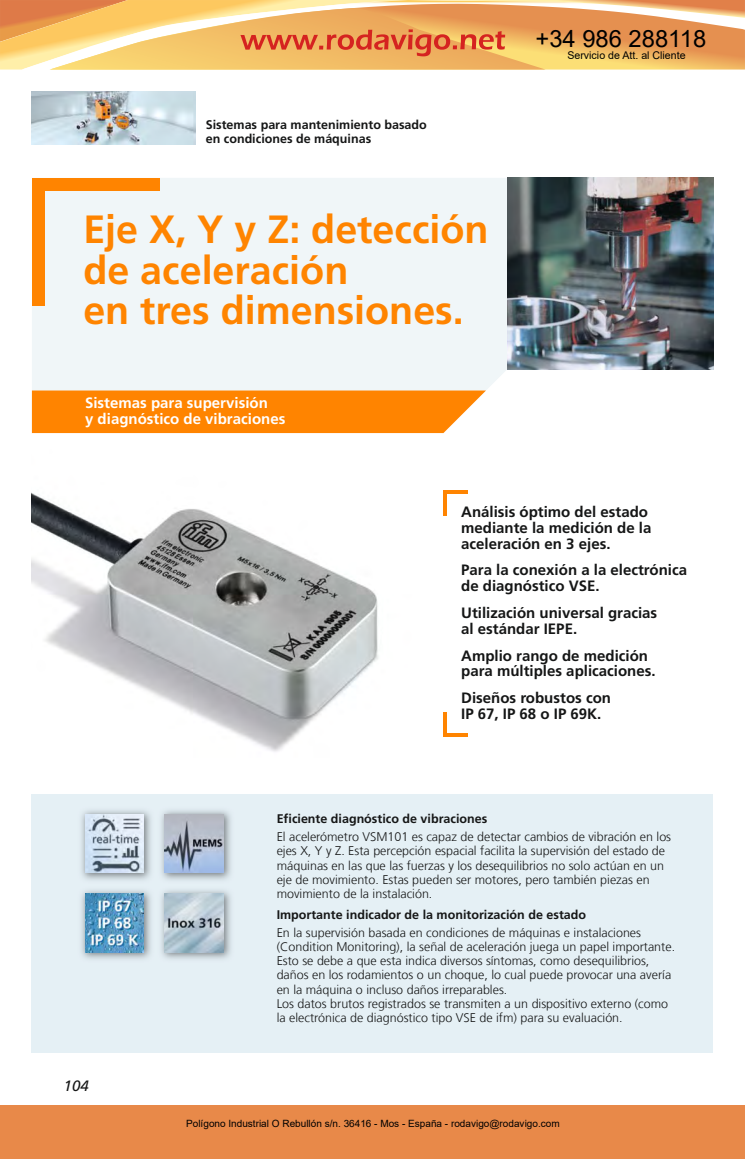
<style>
.page{position:relative;width:745px;height:1159px;background:#fff}
.page>*{position:absolute;margin:0;border:0;box-sizing:border-box;transform-origin:0 0}
.t1{font:700 39.38px/40.8px "Frutiger LT Com";color:#ff8400}
.t2{font:23.75px "Arial";color:#000}
.t3{font:700 15px/16px "Frutiger LT Com";color:#151616}
.t4{font:700 15px/16px "Frutiger LT Com";color:#fff}
.t5{font:italic 15px "Frutiger LT Com";color:#151616}
.t6{font:300 12.5px/14.1px "Frutiger LT Com";color:#151616}
.t7{font:700 12.5px/14.1px "Frutiger LT Com";color:#151616}
.t8{font:10.62px "Arial";color:#000}
.t9{font:10px "Arial";color:#000}
</style>
<div class="page">
<img style="left:32px;top:433px;width:390px;height:319px">
<div style="left:32px;top:794px;width:680px;height:259px;background:#e5f0f5"></div>
<div style="left:32px;top:178px;width:475px;height:214px;background:#f0f6f8"></div>
<img style="left:507px;top:178px;width:205px;height:191px">
<div style="left:32px;top:390px;width:453px;height:43px;background:#ff8400"></div>
<div style="left:32px;top:178px;width:127px;height:12px;background:#ff8400"></div>
<div style="left:32px;top:178px;width:12px;height:127px;background:#ff8400"></div>
<img style="left:81px;top:810px;width:150px;height:149px">
<img style="left:85px;top:814px;width:59px;height:58px">
<img style="left:157px;top:810px;width:1px;height:149px">
<img style="left:165px;top:814px;width:58px;height:58px">
<img style="left:85px;top:894px;width:59px;height:58px">
<img style="left:158px;top:885px;width:73px;height:1px">
<img style="left:165px;top:894px;width:58px;height:58px">
<img style="left:32px;top:91px;width:163px;height:53px">
<hr style="left:443px;top:491px;width:25px;height:3px;background:#ff8400">
<hr style="left:443px;top:491px;width:3px;height:24px;background:#ff8400">
<hr style="left:443px;top:733px;width:25px;height:4px;background:#ff8400">
<hr style="left:443px;top:712px;width:3px;height:25px;background:#ff8400">
<div style="left:0;top:1105px;width:744px;height:54px;background:#e88949"></div>
<svg style="left:0;top:0;width:744px;height:70px;background:#f0b66e"></svg>
<h2 class="t2" style="left:535px;top:22px;width:172px">+34 986 288118</h2>
<p class="t7" style="left:206px;top:119px;width:222px">Sistemas para mantenimiento basado en condiciones de máquinas</p>
<h1 class="t1" style="left:83px;top:212px;width:406px">Eje X, Y y Z: detección de aceleración<br>en tres dimensiones.</h1>
<p class="t4" style="left:85px;top:395px;width:202px">Sistemas para supervisión<br>y diagnóstico de vibraciones</p>
<p class="t8" style="left:567px;top:48px;width:120px">Servicio de Att. al Cliente</p>
<p class="t3" style="left:461px;top:505px;width:192px">Análisis óptimo del estado mediante la medición de la aceleración en 3 ejes.</p>
<p class="t3" style="left:461px;top:563px;width:227px">Para la conexión a la electrónica de diagnóstico VSE.</p>
<p class="t3" style="left:461px;top:606px;width:197px">Utilización universal gracias al estándar IEPE.</p>
<p class="t3" style="left:461px;top:648px;width:196px">Amplio rango de medición para múltiples aplicaciones.</p>
<p class="t3" style="left:461px;top:691px;width:151px">Diseños robustos con<br>IP 67, IP 68 o IP 69K.</p>
<p class="t5" style="left:64px;top:1077px;width:27px">104</p>
<p class="t7" style="left:276px;top:813px;width:212px">Eficiente diagnóstico de vibraciones</p>
<p class="t6" style="left:276px;top:830px;width:396px">El acelerómetro VSM101 es capaz de detectar cambios de vibración en los ejes X, Y y Z. Esta percepción espacial facilita la supervisión del estado de máquinas en las que las fuerzas y los desequilibrios no solo actúan en un eje de movimiento. Estas pueden ser motores, pero también piezas en movimiento de la instalación.</p>
<p class="t7" style="left:276px;top:909px;width:311px">Importante indicador de la monitorización de estado</p>
<p class="t6" style="left:276px;top:925px;width:400px">En la supervisión basada en condiciones de máquinas e instalaciones (Condition Monitoring), la señal de aceleración juega un papel importante.<br>Esto se debe a que esta indica diversos síntomas, como desequilibrios, daños en los rodamientos o un choque, lo cual puede provocar una avería en la máquina o incluso daños irreparables.<br>Los datos brutos registrados se transmiten a un dispositivo externo (como la electrónica de diagnóstico tipo VSE de ifm) para su evaluación.</p>
<p class="t9" style="left:186px;top:1117px;width:375px">Polígono Industrial O Rebullón s/n. 36416 - Mos - España - rodavigo@rodavigo.com</p>
</div>
